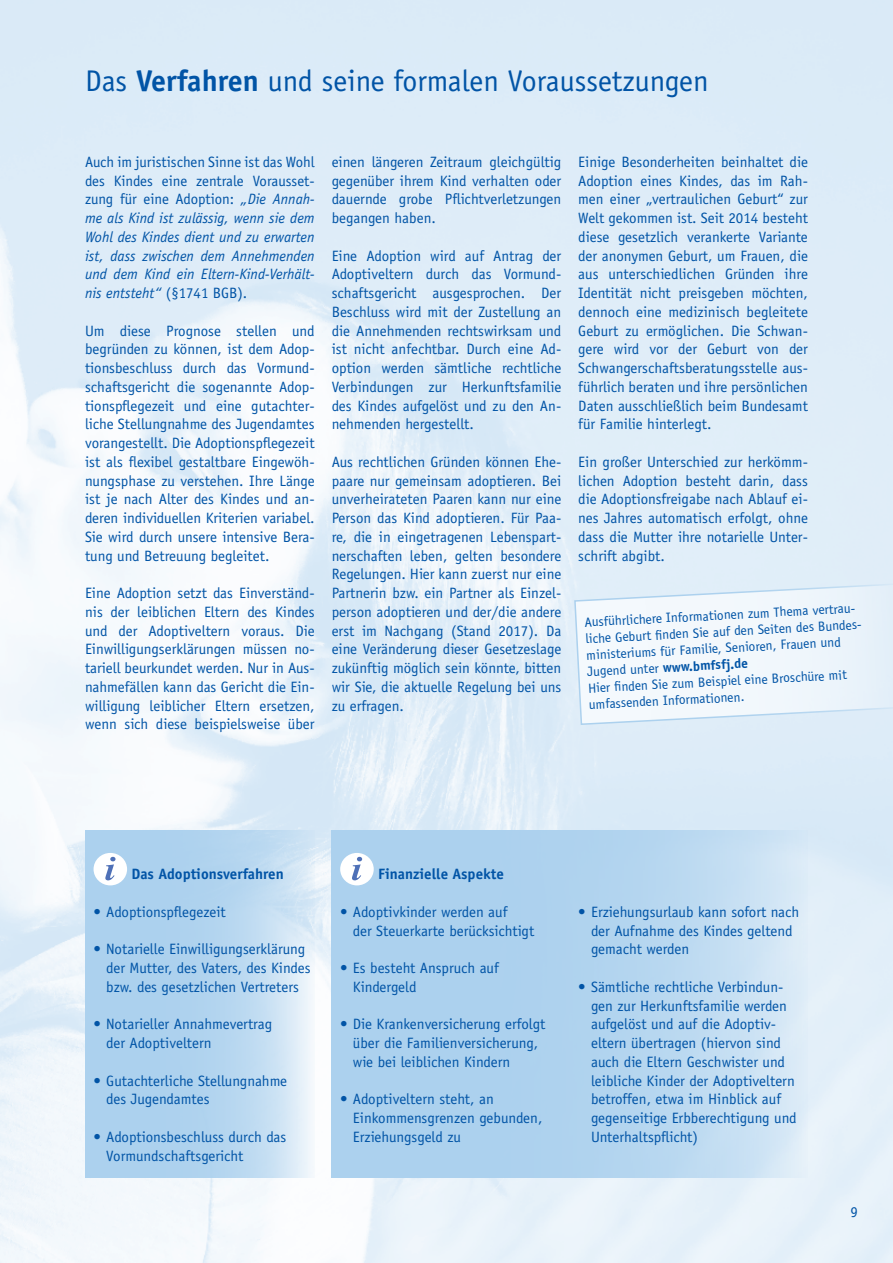
<style>
.page{position:relative;width:893px;height:1263px;background:#fff}
.page>*{position:absolute;margin:0;border:0;box-sizing:border-box;transform-origin:0 0}
.t1{font:30px "Officina Sans Std";color:#0154a6}
.t2{font:15px/18.8px "Officina Sans Std";color:#0154a6}
.t3{font:italic 15px/18.8px "Officina Sans Std";color:#0154a6;text-align:justify}
.t4{font:700 15px "Officina Sans Std";color:#0154a6}
.t5{font:13.5px/16.5px "Officina Sans Std";color:#0154a6}
.s1{font-weight:700}
.s2{font-style:normal}
</style>
<div class="page">
<img style="left:0;top:0;width:893px;height:1263px">
<svg style="left:85px;top:830px;width:230px;height:347px;background:#b9d8f0"></svg>
<svg style="left:332px;top:830px;width:476px;height:347px;background:#b6d6ef"></svg>
<div style="left:94px;top:853px;width:33px;height:32px;background:#fff;border-radius:50%"></div>
<svg style="left:105px;top:857px;width:11px;height:23px"></svg>
<div style="left:340px;top:853px;width:34px;height:32px;background:#fff;border-radius:50%"></div>
<svg style="left:352px;top:857px;width:10px;height:23px"></svg>
<svg style="left:573px;top:582px;width:320px;height:144px"></svg>
<h1 class="t1" style="left:85px;top:64px;width:625px">Das <span class="s1">Verfahren</span> und seine formalen Voraussetzungen</h1>
<p class="t3" style="left:85px;top:152px;width:231px"><span class="s2">Auch im juristischen Sinne ist das Wohl des Kindes eine zentrale Vorausset&shy;zung für eine Adoption:</span> „Die Annah&shy;me als Kind ist zulässig, wenn sie dem Wohl des Kindes dient und zu erwarten ist, dass zwischen dem Annehmenden und dem Kind ein Eltern-Kind-Verhält&shy;nis entsteht“ <span class="s2">(§1741 BGB).</span></p>
<p class="t2" style="left:85px;top:321px;width:231px;text-align:justify">Um diese Prognose stellen und begründen zu können, ist dem Adop&shy;tionsbeschluss durch das Vormund&shy;schaftsgericht die sogenannte Adop&shy;tionspflegezeit und eine gutachter&shy;liche Stellungnahme des Jugendamtes vorangestellt. Die Adoptionspflegezeit ist als flexibel gestaltbare Eingewöh&shy;nungsphase zu verstehen. Ihre Länge ist je nach Alter des Kindes und an&shy;deren individuellen Kriterien variabel.<br>Sie wird durch unsere intensive Bera&shy;tung und Betreuung begleitet.</p>
<p class="t2" style="left:85px;top:584px;width:231px;text-align:justify">Eine Adoption setzt das Einverständ&shy;nis der leiblichen Eltern des Kindes und der Adoptiveltern voraus. Die Einwilligungserklärungen müssen no&shy;tariell beurkundet werden. Nur in Aus&shy;nahmefällen kann das Gericht die Ein&shy;willigung leiblicher Eltern ersetzen, wenn sich diese beispielsweise über</p>
<p class="t2" style="left:332px;top:152px;width:231px;text-align:justify">einen längeren Zeitraum gleichgültig gegenüber ihrem Kind verhalten oder dauernde grobe Pflichtverletzungen begangen haben.</p>
<p class="t2" style="left:332px;top:246px;width:231px;text-align:justify">Eine Adoption wird auf Antrag der Adoptiveltern durch das Vormund&shy;schaftsgericht ausgesprochen. Der Beschluss wird mit der Zustellung an die Annehmenden rechtswirksam und ist nicht anfechtbar. Durch eine Ad&shy;option werden sämtliche rechtliche Verbindungen zur Herkunftsfamilie des Kindes aufgelöst und zu den An&shy;nehmenden hergestellt.</p>
<p class="t2" style="left:332px;top:452px;width:231px;text-align:justify">Aus rechtlichen Gründen können Ehe&shy;paare nur gemeinsam adoptieren. Bei unverheirateten Paaren kann nur eine Person das Kind adoptieren. Für Paa&shy;re, die in eingetragenen Lebenspart&shy;nerschaften leben, gelten besondere Regelungen. Hier kann zuerst nur eine Partnerin bzw. ein Partner als Einzel&shy;person adoptieren und der/die andere erst im Nachgang (Stand 2017). Da eine Veränderung dieser Gesetzeslage zukünftig möglich sein könnte, bitten wir Sie, die aktuelle Regelung bei uns zu erfragen.</p>
<p class="t2" style="left:578px;top:152px;width:231px;text-align:justify">Einige Besonderheiten beinhaltet die Adoption eines Kindes, das im Rah&shy;men einer „vertraulichen Geburt“ zur Welt gekommen ist. Seit 2014 besteht diese gesetzlich verankerte Variante der anonymen Geburt, um Frauen, die aus unterschiedlichen Gründen ihre Identität nicht preisgeben möchten, dennoch eine medizinisch begleitete Geburt zu ermöglichen. Die Schwan&shy;gere wird vor der Geburt von der Schwangerschaftsberatungsstelle aus&shy;führlich beraten und ihre persönlichen Daten ausschließlich beim Bundesamt für Familie hinterlegt.</p>
<p class="t2" style="left:578px;top:452px;width:231px;text-align:justify">Ein großer Unterschied zur herkömm&shy;lichen Adoption besteht darin, dass die Adoptionsfreigabe nach Ablauf ei&shy;nes Jahres automatisch erfolgt, ohne dass die Mutter ihre notarielle Unter&shy;schrift abgibt.</p>
<p class="t5" style="left:584px;top:614px;width:280px;rotate:-3deg">Ausführlichere Informationen zum Thema vertrau&shy;liche Geburt fi nden Sie auf den Seiten des Bundes&shy;ministeriums für Familie, Senioren, Frauen und Jugend unter <span class="s1">www.bmfsfj.de<br></span>Hier fi nden Sie zum Beispiel eine Broschüre mit umfassenden Informationen.</p>
<p class="t4" style="left:132px;top:865px;width:154px">Das Adoptionsverfahren</p>
<p class="t2" style="left:94px;top:902px;width:134px">• Adoptionspflegezeit</p>
<p class="t2" style="left:106px;top:940px;width:206px;text-indent:-13px">• Notarielle Einwilligungserklärung der Mutter, des Vaters, des Kindes bzw. des gesetzlichen Vertreters</p>
<p class="t2" style="left:106px;top:1015px;width:167px;text-indent:-13px">• Notarieller Annahmevertrag der Adoptiveltern</p>
<p class="t2" style="left:106px;top:1071px;width:182px;text-indent:-13px">• Gutachterliche Stellungnahme des Jugendamtes</p>
<p class="t2" style="left:106px;top:1127px;width:182px;text-indent:-13px">• Adoptionsbeschluss durch das<br>Vormundschaftsgericht</p>
<p class="t4" style="left:378px;top:865px;width:127px">Finanzielle Aspekte</p>
<p class="t2" style="left:353px;top:902px;width:183px;text-indent:-13px">• Adoptivkinder werden auf<br>der Steuerkarte berücksichtigt</p>
<p class="t2" style="left:353px;top:959px;width:147px;text-indent:-13px">• Es besteht Anspruch auf<br>Kindergeld</p>
<p class="t2" style="left:353px;top:1015px;width:194px;text-indent:-13px">• Die Krankenversicherung erfolgt über die Familienversicherung, wie bei leiblichen Kindern</p>
<p class="t2" style="left:353px;top:1090px;width:191px;text-indent:-13px">• Adoptiveltern steht, an<br>Einkommensgrenzen gebunden,<br>Erziehungsgeld zu</p>
<p class="t2" style="left:591px;top:902px;width:210px;text-indent:-13px">• Erziehungsurlaub kann sofort nach der Aufnahme des Kindes geltend gemacht werden</p>
<p class="t2" style="left:591px;top:977px;width:207px;text-indent:-13px">• Sämtliche rechtliche Verbindun&shy;gen zur Herkunftsfamilie werden aufgelöst und auf die Adoptiv&shy;eltern übertragen (hiervon sind auch die Eltern Geschwister und leibliche Kinder der Adoptiveltern betroffen, etwa im Hinblick auf gegenseitige Erbberechtigung und<br>Unterhaltspflicht)</p>
<p class="t2" style="left:850px;top:1202px;width:9px">9</p>
</div>
